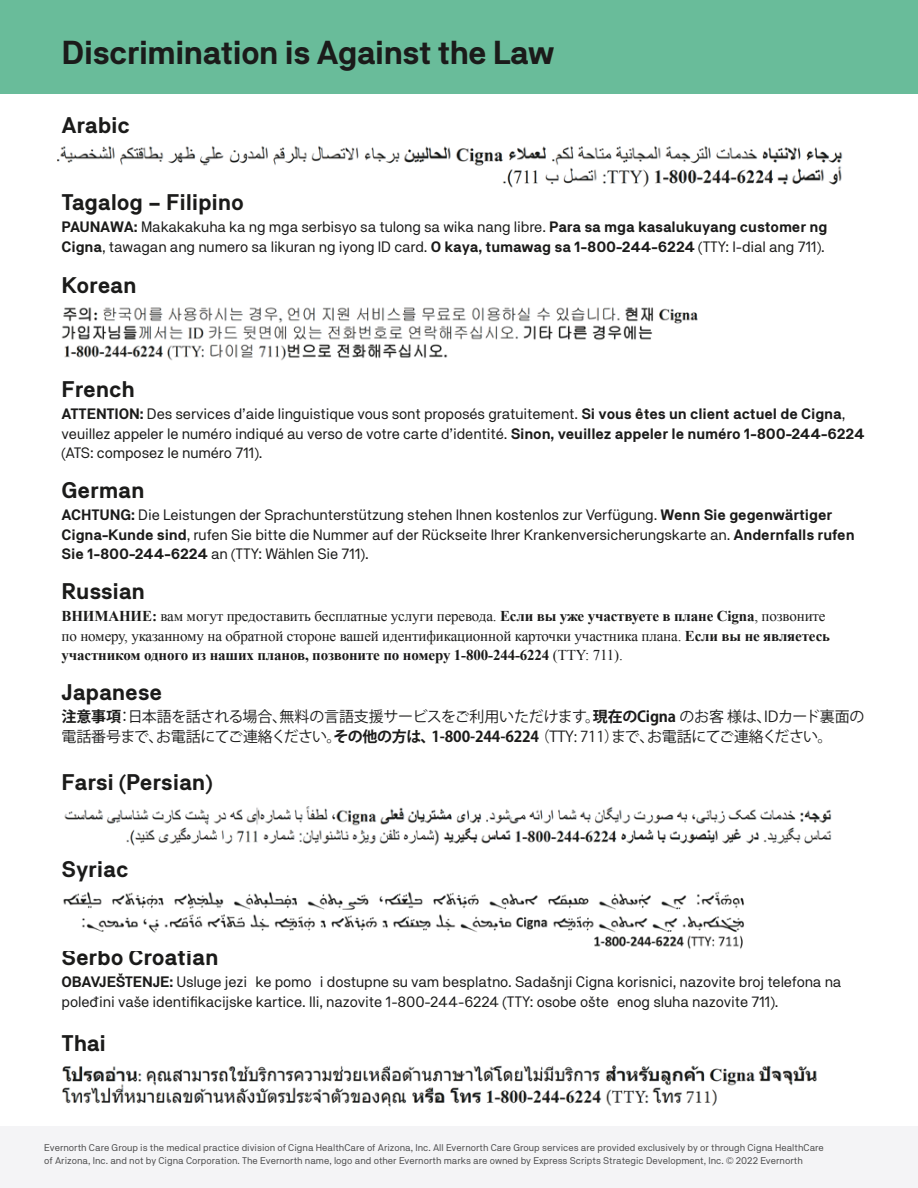
<style>
.page{position:relative;width:918px;height:1188px;background:#fff}
.page>*{position:absolute;margin:0;border:0;box-sizing:border-box;transform-origin:0 0}
.t1{font:700 33px "NB Akademie";letter-spacing:-.03em;color:#1b1b1a}
.Subhead2{font:700 22.5px "NB Akademie";letter-spacing:-.01em;color:#1b1b1a}
.Body{font:15px/19.5px "NB Akademie";letter-spacing:-.01em;color:#1b1b1a}
.Body-2{font:15px/19.5px "Times New Roman";letter-spacing:-.01em;color:#1b1b1a}
.Body-3{font:15px/19.5px "Koz Go Pr 6 N";letter-spacing:-.01em;color:#1b1b1a}
.Disclaimer{font:9.75px/13.5px "NB Akademie";color:#4c4c4c}
.s1{font-weight:700}
</style>
<div class="page">
<div style="left:0;top:0;width:918px;height:94px;background:#69bc9a"></div>
<div style="left:0;top:1126px;width:918px;height:62px;background:#f4f4f6"></div>
<img style="left:57px;top:146px;width:786px;height:42px">
<img style="left:61px;top:307px;width:637px;height:54px">
<img style="left:64px;top:806px;width:768px;height:40px">
<img style="left:63px;top:891px;width:681px;height:58px">
<img style="left:62px;top:1065px;width:755px;height:42px">
<p class="t1" style="left:62px;top:33px;width:495px">Discrimination is Against the Law</p>
<p class="Subhead2" style="left:62px;top:112px;width:70px">Arabic</p>
<p class="Subhead2" style="left:62px;top:189px;width:184px">Tagalog – Filipino</p>
<p class="Body" style="left:62px;top:217px;width:767px"><span class="s1">PAUNAWA:</span> Makakakuha ka ng mga serbisyo sa tulong sa wika nang libre. <span class="s1">Para sa mga kasalukuyang customer ng<br>Cigna</span>, tawagan ang numero sa likuran ng iyong ID card. <span class="s1">O kaya, tumawag sa 1-800-244-6224</span> (TTY: I-dial ang 711).</p>
<p class="Subhead2" style="left:62px;top:272px;width:77px">Korean</p>
<p class="Subhead2" style="left:62px;top:376px;width:75px">French</p>
<p class="Body" style="left:62px;top:404px;width:805px"><span class="s1">ATTENTION:</span> Des services d’aide linguistique vous sont proposés gratuitement. <span class="s1">Si vous êtes un client actuel de Cigna</span>, veuillez appeler le numéro indiqué au verso de votre carte d’identité. <span class="s1">Sinon, veuillez appeler le numéro 1-800-244-6224 </span>(ATS: composez le numéro 711).</p>
<p class="Subhead2" style="left:62px;top:477px;width:84px">German</p>
<p class="Body" style="left:62px;top:505px;width:795px"><span class="s1">ACHTUNG:</span> Die Leistungen der Sprachunterstützung stehen Ihnen kostenlos zur Verfügung. <span class="s1">Wenn Sie gegenwärtiger<br>Cigna-Kunde sind</span>, rufen Sie bitte die Nummer auf der Rückseite Ihrer Krankenversicherungskarte an. <span class="s1">Andernfalls rufen<br>Sie 1-800-244-6224</span> an (TTY: Wählen Sie 711).</p>
<p class="Subhead2" style="left:62px;top:578px;width:85px">Russian</p>
<p class="Body-2" style="left:62px;top:606px;width:770px"><span class="s1">ВНИМАНИЕ:</span> вам могут предоставить бесплатные услуги перевода. <span class="s1">Если вы уже участвуете в плане Cigna</span>, позвоните по номеру, указанному на обратной стороне вашей идентификационной карточки участника плана. <span class="s1">Если вы не являетесь участником одного из наших планов, позвоните по номеру 1-800-244-6224</span> (TTY: 711).</p>
<p class="Subhead2" style="left:62px;top:679px;width:102px">Japanese</p>
<p class="Body-3" style="left:62px;top:707px;width:805px"><span class="s1">注意事項</span>：日本語を話される場合、無料の言語支援サービスをご利用いただけます。<span class="s1">現在のCigna</span> のお客 様は、IDカード裏面の電話番号まで、お電話にてご連絡ください。<span class="s1">その他の方は、1-800-244-6224</span> （TTY: 711）まで、お電話にてご連絡ください。</p>
<p class="Subhead2" style="left:62px;top:769px;width:152px">Farsi (Persian)</p>
<p class="Subhead2" style="left:62px;top:856px;width:69px">Syriac</p>
<p class="Subhead2" style="left:62px;top:944px;width:158px">Serbo Croatian</p>
<p class="Body" style="left:62px;top:972px;width:781px"><span class="s1">OBAVJEŠTENJE:</span> Usluge jezičke pomo i dostupne su vam besplatno. Sadašnji Cigna korisnici, nazovite broj telefona na poleđini vaše identifikacijske kartice. Ili, nazovite 1-800-244-6224 (TTY: osobe ošte enog sluha nazovite 711).</p>
<p class="Subhead2" style="left:62px;top:1030px;width:46px">Thai</p>
<p class="Disclaimer" style="left:44px;top:1140px;width:781px">Evernorth Care Group is the medical practice division of Cigna HealthCare of Arizona, Inc. All Evernorth Care Group services are provided exclusively by or through Cigna HealthCare of Arizona, Inc. and not by Cigna Corporation. The Evernorth name, logo and other Evernorth marks are owned by Express Scripts Strategic Development, Inc. © 2022 Evernorth</p>
</div>
